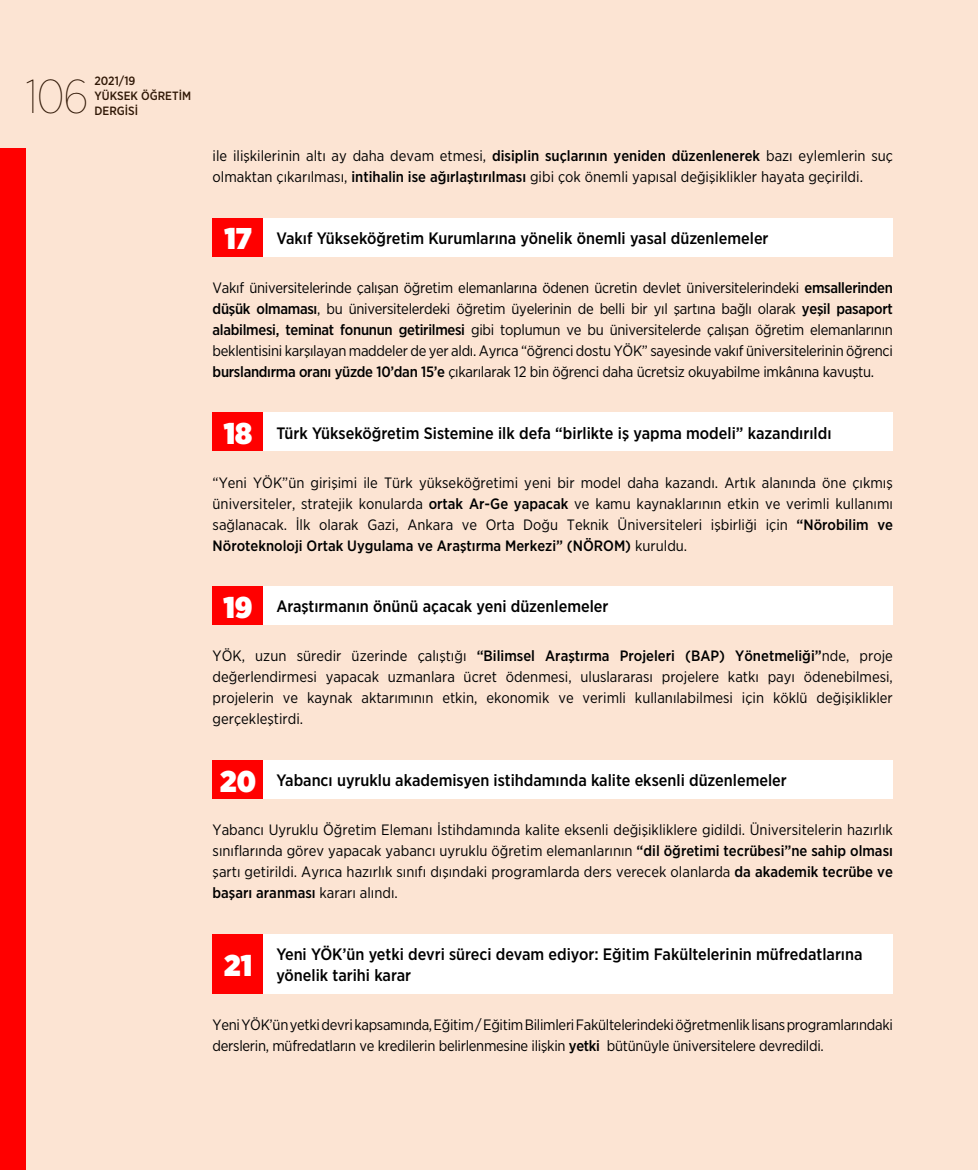
<style>
.page{position:relative;width:978px;height:1170px;background:#fff}
.page>*{position:absolute;margin:0;border:0;box-sizing:border-box;transform-origin:0 0}
.t1{font:100 47.4px "Gotham Narrow";color:#000}
.t2{font:900 30px "Gotham Narrow";color:#fff}
.t3{font:500 16.5px/21px "Gotham Narrow";color:#000}
.t4{font:15px/21px "Gotham Narrow";color:#000;text-align:justify}
.t5{font:15px/21px "Gotham Narrow";letter-spacing:-.02em;color:#000}
.t6{font:500 12px/15px "Gotham Narrow";color:#000}
.s1{font-weight:500}
.s2{font-weight:900;font-size:30px;color:#fff}
</style>
<div class="page">
<div style="left:0;top:0;width:978px;height:1169px;background:#fce4d3"></div>
<div style="left:0;top:149px;width:26px;height:1020px;background:#f00"></div>
<div style="left:213px;top:218px;width:51px;height:38px;background:#f00"></div>
<div style="left:264px;top:218px;width:629px;height:38px;background:#fff"></div>
<div style="left:213px;top:412px;width:51px;height:39px;background:#f00"></div>
<div style="left:264px;top:412px;width:629px;height:39px;background:#fff"></div>
<div style="left:213px;top:586px;width:51px;height:39px;background:#f00"></div>
<div style="left:264px;top:586px;width:629px;height:39px;background:#fff"></div>
<div style="left:213px;top:760px;width:51px;height:39px;background:#f00"></div>
<div style="left:264px;top:760px;width:629px;height:39px;background:#fff"></div>
<div style="left:213px;top:934px;width:51px;height:59px;background:#f00"></div>
<div style="left:264px;top:934px;width:629px;height:59px;background:#fff"></div>
<h1 class="t1" style="left:26px;top:68px;width:64px">106</h1>
<p class="t6" style="left:94px;top:73px;width:98px">2021/19<br>YÜKSEK ÖĞRETİM</p>
<p class="t6" style="left:94px;top:103px;width:45px">DERGİSİ</p>
<p class="t4" style="left:213px;top:145px;width:682px">ile ilişkilerinin altı ay daha devam etmesi, <span class="s1">disiplin suçlarının yeniden düzenlenerek</span> bazı eylemlerin suç olmaktan çıkarılması, <span class="s1">intihalin ise ağırlaştırılması</span> gibi çok önemli yapısal değişiklikler hayata geçirildi.</p>
<p class="t3" style="left:224px;top:227px;width:546px"><span class="s2">17</span> Vakıf Yükseköğretim Kurumlarına yönelik önemli yasal düzenlemeler</p>
<p class="t4" style="left:213px;top:276px;width:682px">Vakıf üniversitelerinde çalışan öğretim elemanlarına ödenen ücretin devlet üniversitelerindeki <span class="s1">emsallerinden düşük olmaması</span>, bu üniversitelerdeki öğretim üyelerinin de belli bir yıl şartına bağlı olarak <span class="s1">yeşil pasaport alabilmesi, teminat fonunun getirilmesi</span> gibi toplumun ve bu üniversitelerde çalışan öğretim elemanlarının beklentisini karşılayan maddeler de yer aldı. Ayrıca “öğrenci dostu YÖK” sayesinde vakıf üniversitelerinin öğrenci <span class="s1">burslandırma oranı yüzde 10’dan 15’e</span> çıkarılarak 12 bin öğrenci daha ücretsiz okuyabilme imkânına kavuştu.</p>
<p class="t3" style="left:224px;top:422px;width:609px"><span class="s2">18</span> Türk Yükseköğretim Sistemine ilk defa “birlikte iş yapma modeli” kazandırıldı</p>
<p class="t4" style="left:213px;top:471px;width:682px">“Yeni YÖK”ün girişimi ile Türk yükseköğretimi yeni bir model daha kazandı. Artık alanında öne çıkmış üniversiteler, stratejik konularda <span class="s1">ortak Ar-Ge yapacak</span> ve kamu kaynaklarının etkin ve verimli kullanımı sağlanacak. İlk olarak Gazi, Ankara ve Orta Doğu Teknik Üniversiteleri işbirliği için <span class="s1">“Nörobilim ve Nöroteknoloji Ortak Uygulama ve Araştırma Merkezi” (NÖROM)</span> kuruldu.</p>
<p class="t3" style="left:224px;top:595px;width:386px"><span class="s2">19</span> Araştırmanın önünü açacak yeni düzenlemeler</p>
<p class="t4" style="left:213px;top:645px;width:682px">YÖK, uzun süredir üzerinde çalıştığı <span class="s1">“Bilimsel Araştırma Projeleri (BAP) Yönetmeliği”</span>nde, proje değerlendirmesi yapacak uzmanlara ücret ödenmesi, uluslararası projelere katkı payı ödenebilmesi, projelerin ve kaynak aktarımının etkin, ekonomik ve verimli kullanılabilmesi için köklü değişiklikler gerçekleştirdi.</p>
<p class="t3" style="left:220px;top:769px;width:568px"><span class="s2">20</span> Yabancı uyruklu akademisyen istihdamında kalite eksenli düzenlemeler</p>
<p class="t4" style="left:213px;top:819px;width:682px">Yabancı Uyruklu Öğretim Elemanı İstihdamında kalite eksenli değişikliklere gidildi. Üniversitelerin hazırlık sınıflarında görev yapacak yabancı uyruklu öğretim elemanlarının <span class="s1">“dil öğretimi tecrübesi”ne sahip olması </span>şartı getirildi. Ayrıca hazırlık sınıfı dışındaki programlarda ders verecek olanlarda <span class="s1">da akademik tecrübe ve başarı aranması</span> kararı alındı.</p>
<h2 class="t2" style="left:224px;top:944px;width:29px">21</h2>
<p class="t3" style="left:276px;top:943px;width:588px">Yeni YÖK’ün yetki devri süreci devam ediyor: Eğitim Fakültelerinin müfredatlarına yönelik tarihi karar</p>
<p class="t5" style="left:213px;top:1013px;width:682px">Yeni YÖK’ün yetki devri kapsamında, Eğitim / Eğitim Bilimleri Fakültelerindeki öğretmenlik lisans programlarındaki derslerin, müfredatların ve kredilerin belirlenmesine ilişkin <span class="s1">yetki</span> bütünüyle üniversitelere devredildi.</p>
</div>
